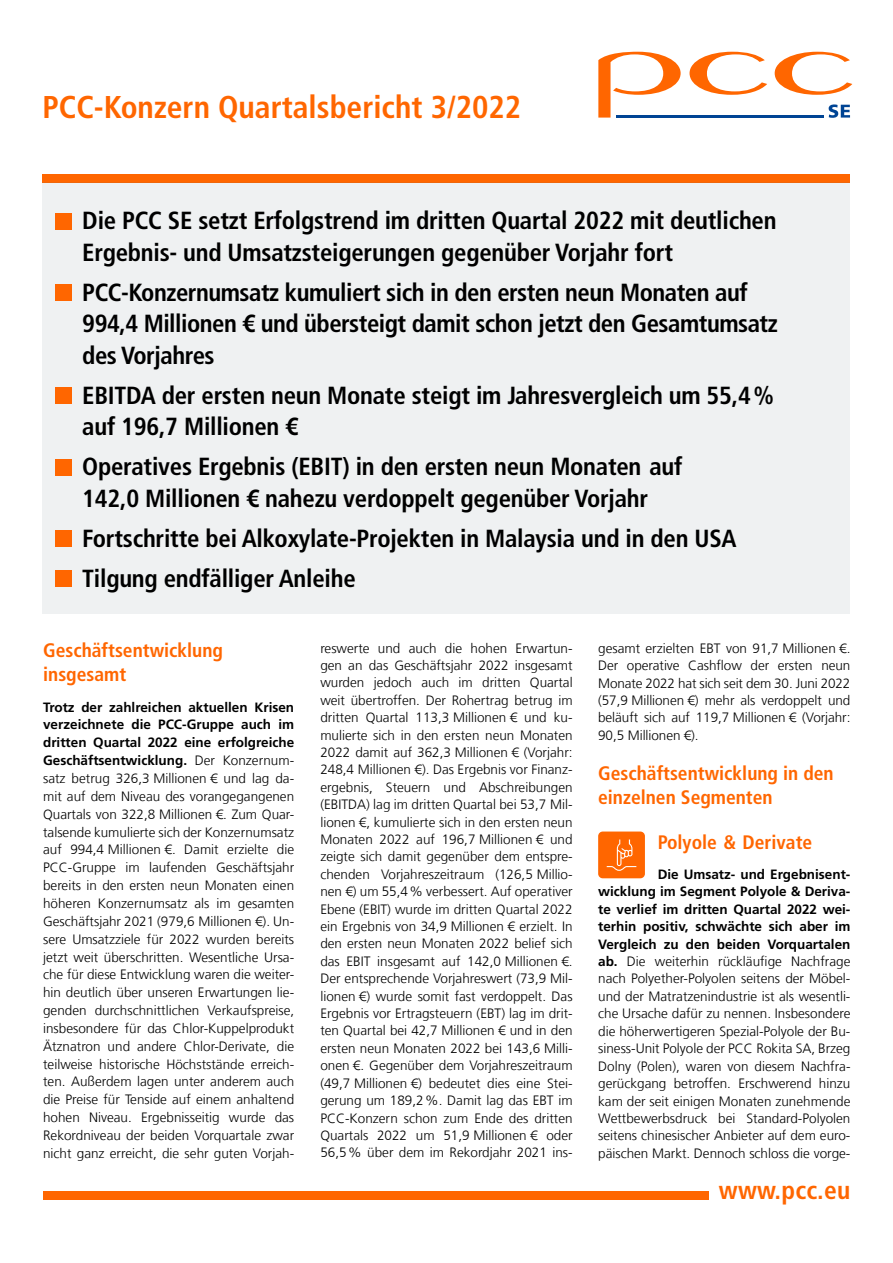
<style>
.page{position:relative;width:893px;height:1263px;background:#fff}
.page>*{position:absolute;margin:0;border:0;box-sizing:border-box;transform-origin:0 0}
.t1{font:700 condensed 31.5px "Frutiger LT Com";color:#f60}
.t2{font:700 condensed 25.5px "Frutiger LT Com";letter-spacing:.01em;color:#f60}
.t3{font:700 condensed 24.75px/31.5px "Frutiger LT Com";letter-spacing:-.01em;color:#000}
.t4{font:700 condensed 19.5px/23.9px "Frutiger LT Com";color:#f60}
.t5{font:300 13.5px/17.4px "Frutiger LT Com";color:#000;text-align:justify}
.s1{font-weight:700}
</style>
<div class="page">
<div style="left:43px;top:174px;width:807px;height:8px;background:#f60"></div>
<div style="left:43px;top:1191px;width:665px;height:8px;background:#f60"></div>
<svg style="left:775px;top:52px;width:77px;height:43px"></svg>
<svg style="left:689px;top:52px;width:78px;height:43px"></svg>
<svg style="left:598px;top:52px;width:83px;height:66px"></svg>
<svg style="left:829px;top:104px;width:21px;height:14px"></svg>
<hr style="left:616px;top:115px;width:207px;height:3px;background:#004494">
<div style="left:43px;top:182px;width:807px;height:432px;background:#eff1f2"></div>
<div style="left:598px;top:831px;width:47px;height:47px;background:#f60;border-radius:5px"></div>
<svg style="left:607px;top:839px;width:29px;height:32px"></svg>
<div style="left:55px;top:213px;width:16px;height:16px;background:#f60"></div>
<div style="left:55px;top:285px;width:16px;height:16px;background:#f60"></div>
<div style="left:55px;top:388px;width:16px;height:16px;background:#f60"></div>
<div style="left:55px;top:459px;width:16px;height:16px;background:#f60"></div>
<div style="left:55px;top:531px;width:16px;height:16px;background:#f60"></div>
<div style="left:55px;top:571px;width:16px;height:16px;background:#f60"></div>
<h1 class="t1" style="left:43px;top:88px;width:480px">PCC-Konzern Quartalsbericht 3/2022</h1>
<h3 class="t3" style="left:82px;top:205px;width:696px">Die PCC SE setzt Erfolgstrend im dritten Quartal 2022 mit deutlichen<br>Ergebnis- und Umsatzsteigerungen gegenüber Vorjahr fort</h3>
<h3 class="t3" style="left:82px;top:276px;width:697px">PCC-Konzernumsatz kumuliert sich in den ersten neun Monaten auf<br>994,4 Millionen € und übersteigt damit schon jetzt den Gesamtumsatz des Vorjahres</h3>
<h3 class="t3" style="left:82px;top:379px;width:693px">EBITDA der ersten neun Monate steigt im Jahresvergleich um 55,4% auf 196,7 Millionen €</h3>
<h3 class="t3" style="left:82px;top:451px;width:601px">Operatives Ergebnis (EBIT) in den ersten neun Monaten auf<br>142,0 Millionen € nahezu verdoppelt gegenüber Vorjahr</h3>
<h3 class="t3" style="left:82px;top:518px;width:656px;line-height:40px">Fortschritte bei Alkoxylate-Projekten in Malaysia und in den USA<br>Tilgung endfälliger Anleihe</h3>
<h3 class="t4" style="left:43px;top:638px;width:181px">Geschäftsentwicklung insgesamt</h3>
<p class="t5" style="left:43px;top:698px;width:253px;line-height:17.9px"><span class="s1">Trotz der zahlreichen aktuellen Krisen verzeichnete die PCC-Gruppe auch im dritten Quartal 2022 eine erfolgreiche Geschäftsentwicklung.</span> Der Konzernum&shy;satz betrug 326,3 Millionen € und lag da&shy;mit auf dem Niveau des vorangegangenen Quartals von 322,8 Millionen €. Zum Quar&shy;talsende kumulierte sich der Konzernumsatz auf 994,4 Millionen €. Damit erzielte die PCC-Gruppe im laufenden Geschäftsjahr bereits in den ersten neun Monaten einen höheren Konzernumsatz als im gesamten Geschäftsjahr 2021 (979,6 Millionen €). Un&shy;sere Umsatzziele für 2022 wurden bereits jetzt weit überschritten. Wesentliche Ursa&shy;che für diese Entwicklung waren die weiter&shy;hin deutlich über unseren Erwartungen lie&shy;genden durchschnittlichen Verkaufspreise, insbesondere für das Chlor-Kuppelprodukt Ätznatron und andere Chlor-Derivate, die teilweise historische Höchststände erreich&shy;ten. Außerdem lagen unter anderem auch die Preise für Tenside auf einem anhaltend hohen Niveau. Ergebnisseitig wurde das Rekordniveau der beiden Vorquartale zwar nicht ganz erreicht, die sehr guten Vorjah-</p>
<p class="t5" style="left:320px;top:639px;width:254px">reswerte und auch die hohen Erwartun&shy;gen an das Geschäftsjahr 2022 insgesamt wurden jedoch auch im dritten Quartal weit übertroffen. Der Rohertrag betrug im dritten Quartal 113,3 Millionen € und ku&shy;mulierte sich in den ersten neun Monaten 2022 damit auf 362,3 Millionen € (Vorjahr:<br>248,4 Millionen €). Das Ergebnis vor Finanz&shy;ergebnis, Steuern und Abschreibungen (EBITDA) lag im dritten Quartal bei 53,7 Mil&shy;lionen €, kumulierte sich in den ersten neun Monaten 2022 auf 196,7 Millionen € und zeigte sich damit gegenüber dem entspre&shy;chenden Vorjahreszeitraum (126,5 Millio&shy;nen €) um 55,4% verbessert. Auf operativer Ebene (EBIT) wurde im dritten Quartal 2022 ein Ergebnis von 34,9 Millionen € erzielt. In den ersten neun Monaten 2022 belief sich das EBIT insgesamt auf 142,0 Millionen €.<br>Der entsprechende Vorjahreswert (73,9 Mil&shy;lionen €) wurde somit fast verdoppelt. Das Ergebnis vor Ertragsteuern (EBT) lag im drit&shy;ten Quartal bei 42,7 Millionen € und in den ersten neun Monaten 2022 bei 143,6 Milli&shy;onen €. Gegenüber dem Vorjahreszeitraum (49,7 Millionen €) bedeutet dies eine Stei&shy;gerung um 189,2%. Damit lag das EBT im PCC-Konzern schon zum Ende des dritten Quartals 2022 um 51,9 Millionen € oder 56,5% über dem im Rekordjahr 2021 ins-</p>
<p class="t5" style="left:598px;top:639px;width:254px">gesamt erzielten EBT von 91,7 Millionen €.<br>Der operative Cashflow der ersten neun Monate 2022 hat sich seit dem 30. Juni 2022 (57,9 Millionen €) mehr als verdoppelt und beläuft sich auf 119,7 Millionen € (Vorjahr:<br>90,5 Millionen €).</p>
<h3 class="t4" style="left:598px;top:762px;width:237px;line-height:23.4px">Geschäftsentwicklung in den einzelnen Segmenten</h3>
<h3 class="t4" style="left:658px;top:830px;width:156px">Polyole &amp; Derivate</h3>
<p class="t5" style="left:598px;top:865px;width:254px;text-indent:60px"><span class="s1">Die Umsatz- und Ergebnisent&shy;wicklung im Segment Polyole &amp; Deriva&shy;te verlief im dritten Quartal 2022 wei&shy;terhin positiv, schwächte sich aber im Vergleich zu den beiden Vorquartalen ab.</span> Die weiterhin rückläufige Nachfrage nach Polyether-Polyolen seitens der Möbel&shy;und der Matratzenindustrie ist als wesentli&shy;che Ursache dafür zu nennen. Insbesondere die höherwertigeren Spezial-Polyole der Bu&shy;siness-Unit Polyole der PCC Rokita SA, Brzeg Dolny (Polen), waren von diesem Nachfra&shy;gerückgang betroffen. Erschwerend hinzu kam der seit einigen Monaten zunehmende Wettbewerbsdruck bei Standard-Polyolen seitens chinesischer Anbieter auf dem euro&shy;päischen Markt. Dennoch schloss die vorge-</p>
<h2 class="t2" style="left:719px;top:1175px;width:133px">www.pcc.eu</h2>
</div>
